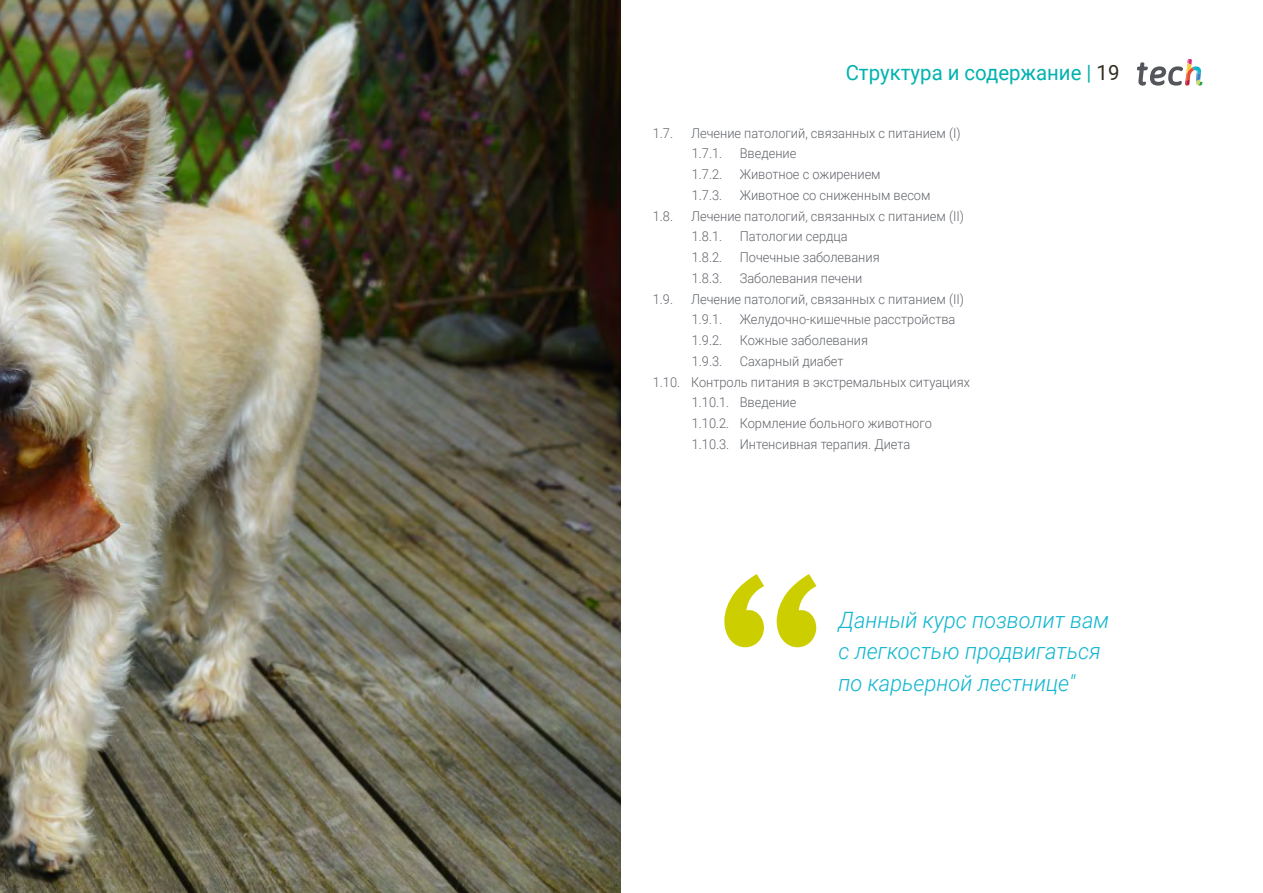
<style>
.page{position:relative;width:1263px;height:893px;background:#fff}
.page>*{position:absolute;margin:0;border:0;box-sizing:border-box;transform-origin:0 0}
.t1{font:italic 300 22.5px/31.5px "Roboto";color:#0fb6cf}
.t2{font:21px "Roboto";color:#00b2af}
.t3{font:300 13.5px/20.7px "Roboto";color:#61646a;scale:.95 1}
.s1{color:#312e20}
</style>
<div class="page">
<img style="left:0;top:0;width:621px;height:893px">
<svg style="left:724px;top:574px;width:92px;height:73px"></svg>
<svg style="left:1137px;top:59px;width:65px;height:27px"></svg>
<h2 class="t2" style="left:846px;top:57px;width:275px">Структура и содержание | <span class="s1">19</span></h2>
<p class="t3" style="left:653px;top:122px;width:23px">1.7.</p>
<p class="t3" style="left:691px;top:122px;width:285px">Лечение патологий, связанных с питанием (I)<br>1.7.1.</p>
<p class="t3" style="left:740px;top:143px;width:61px">Введение</p>
<p class="t3" style="left:692px;top:164px;width:34px">1.7.2.</p>
<p class="t3" style="left:740px;top:164px;width:150px">Животное с ожирением</p>
<p class="t3" style="left:692px;top:184px;width:34px">1.7.3.</p>
<p class="t3" style="left:740px;top:184px;width:202px">Животное со сниженным весом</p>
<p class="t3" style="left:653px;top:205px;width:23px">1.8.</p>
<p class="t3" style="left:691px;top:205px;width:289px">Лечение патологий, связанных с питанием (II)<br>1.8.1.</p>
<p class="t3" style="left:740px;top:226px;width:115px">Патологии сердца</p>
<p class="t3" style="left:692px;top:247px;width:34px">1.8.2.</p>
<p class="t3" style="left:740px;top:247px;width:149px">Почечные заболевания</p>
<p class="t3" style="left:692px;top:267px;width:34px">1.8.3.</p>
<p class="t3" style="left:740px;top:267px;width:131px">Заболевания печени</p>
<p class="t3" style="left:653px;top:288px;width:23px">1.9.</p>
<p class="t3" style="left:691px;top:288px;width:289px">Лечение патологий, связанных с питанием (II)<br>1.9.1.</p>
<p class="t3" style="left:740px;top:309px;width:229px">Желудочно-кишечные расстройства</p>
<p class="t3" style="left:692px;top:330px;width:34px">1.9.2.</p>
<p class="t3" style="left:740px;top:330px;width:137px">Кожные заболевания</p>
<p class="t3" style="left:692px;top:350px;width:34px">1.9.3.</p>
<p class="t3" style="left:740px;top:350px;width:111px">Сахарный диабет</p>
<p class="t3" style="left:653px;top:371px;width:335px">1.10. Контроль питания в экстремальных ситуациях</p>
<p class="t3" style="left:692px;top:392px;width:112px">1.10.1. Введение</p>
<p class="t3" style="left:692px;top:413px;width:254px">1.10.2. Кормление больного животного</p>
<p class="t3" style="left:692px;top:433px;width:232px">1.10.3. Интенсивная терапия. Диета</p>
<h1 class="t1" style="left:839px;top:603px;width:272px">Данный курс позволит вам с легкостью продвигаться по карьерной лестнице"</h1>
</div>
